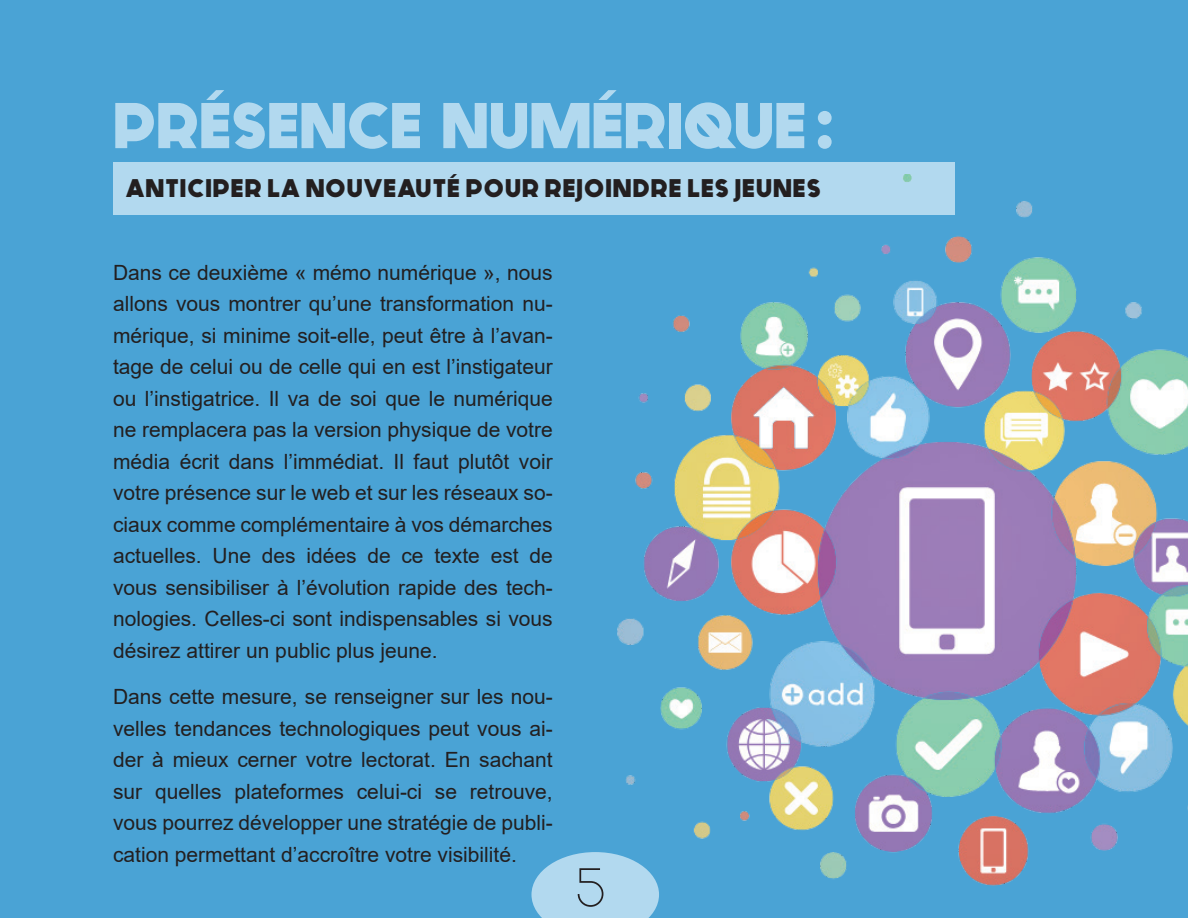
<style>
.page{position:relative;width:1188px;height:918px;background:#4aa3d5}
.page>*{position:absolute;margin:0;border:0;box-sizing:border-box;transform-origin:0 0}
.t1{font:700 64.5px "Generica";color:#b2d9ef}
.t2{font:54px "Generica";color:#231f20}
.t3{font:700 25.5px "Generica";letter-spacing:.04em;color:#231f20}
.t4{font:21px/31.5px "Arial";color:#231f20;text-align:justify}
</style>
<div class="page">
<div style="left:113px;top:163px;width:842px;height:52px;background:#b2d9ef"></div>
<svg style="left:531px;top:852px;width:127px;height:66px"></svg>
<img style="left:591px;top:175px;width:597px;height:728px">
<h1 class="t1" style="left:113px;top:87px;width:722px">PRÉSENCE NUMÉRIQUE :</h1>
<p class="t3" style="left:126px;top:173px;width:696px">ANTICIPER LA NOUVEAUTÉ POUR REJOINDRE LES JEUNES</p>
<p class="t4" style="left:113px;top:257px;width:441px">Dans ce deuxième « mémo numérique », nous allons vous montrer qu’une transformation nu&shy;mérique, si minime soit-elle, peut être à l’avan&shy;tage de celui ou de celle qui en est l’instigateur ou l’instigatrice. Il va de soi que le numérique ne remplacera pas la version physique de votre média écrit dans l’immédiat. Il faut plutôt voir votre présence sur le web et sur les réseaux so&shy;ciaux comme complémentaire à vos démarches actuelles. Une des idées de ce texte est de vous sensibiliser à l’évolution rapide des tech&shy;nologies. Celles-ci sont indispensables si vous désirez attirer un public plus jeune.</p>
<p class="t4" style="left:113px;top:681px;width:441px">Dans cette mesure, se renseigner sur les nou&shy;velles tendances technologiques peut vous ai&shy;der à mieux cerner votre lectorat. En sachant sur quelles plateformes celui-ci se retrouve, vous pourrez développer une stratégie de publi&shy;cation permettant d’accroître votre visibilité.</p>
<h2 class="t2" style="left:576px;top:854px;width:31px">5</h2>
</div>
